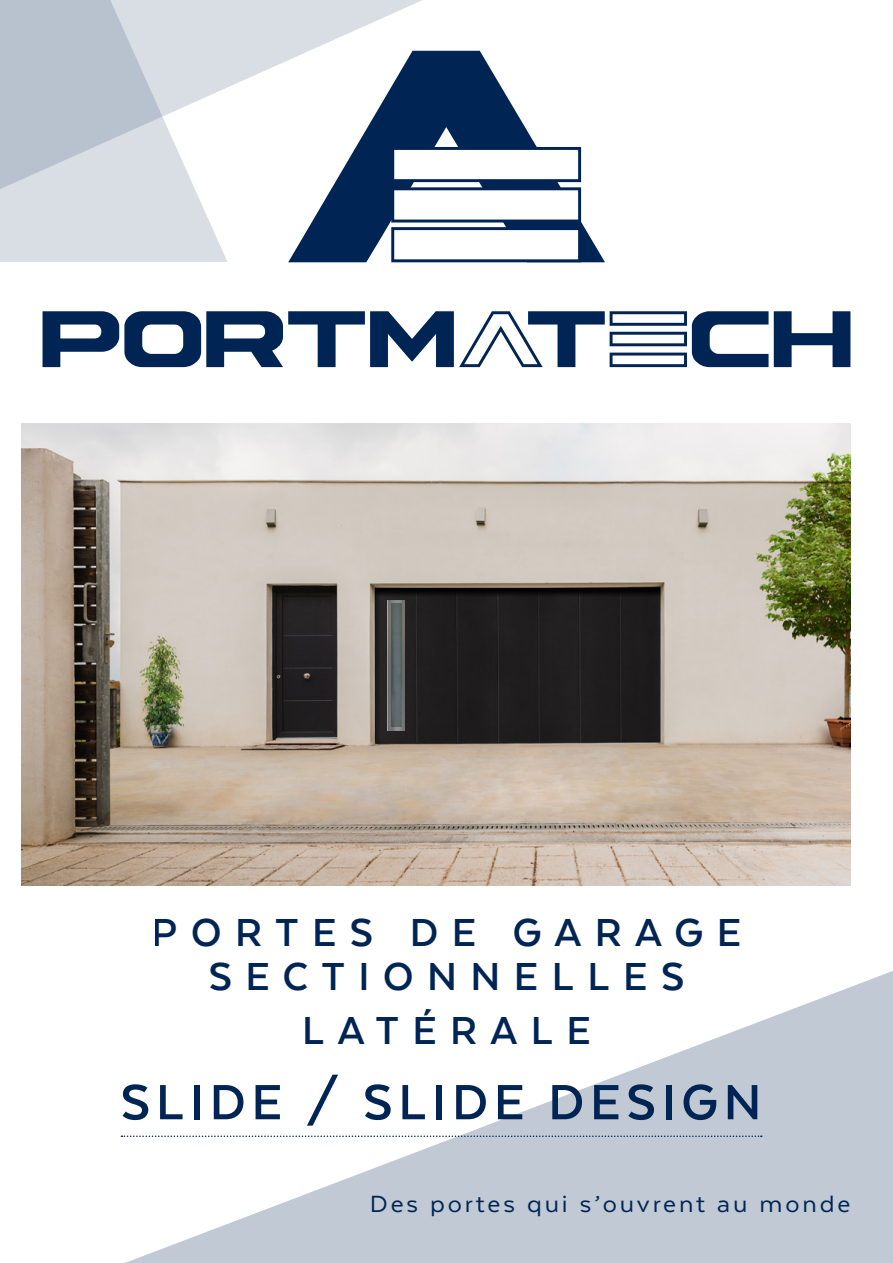
<style>
.page{position:relative;width:893px;height:1263px;background:#fff}
.page>*{position:absolute;margin:0;border:0;box-sizing:border-box;transform-origin:0 0}
.Titulo{font:700 57px "Texta";letter-spacing:.1em;color:#002554}
.t1{font:700 45px/54px "Texta";letter-spacing:.3em;color:#002554;text-align:center}
.t2{font:27px "Texta";letter-spacing:.1em;color:#002554;scale:1.05 1}
</style>
<div class="page">
<svg style="left:21px;top:877px;width:872px;height:386px"></svg>
<svg style="left:121px;top:1135px;width:641px;height:2px"></svg>
<svg style="left:774px;top:311px;width:76px;height:56px"></svg>
<svg style="left:288px;top:100px;width:317px;height:162px"></svg>
<svg style="left:391px;top:147px;width:190px;height:115px"></svg>
<svg style="left:43px;top:311px;width:725px;height:56px"></svg>
<svg style="left:227px;top:0;width:282px;height:189px"></svg>
<svg style="left:0;top:0;width:227px;height:262px;fill:#d9dee5"></svg>
<img style="left:21px;top:423px;width:829px;height:462px">
<img style="left:388px;top:600px;width:16px;height:130px">
<img style="left:391px;top:604px;width:10px;height:122px">
<p class="t1" style="left:152px;top:905px;width:591px">PORTES DE GARAGE</p>
<p class="t1" style="left:209px;top:949px;width:477px">SECTIONNELLES<br>LATÉRALE</p>
<p class="Titulo" style="left:121px;top:1073px;width:642px">SLIDE / SLIDE DESIGN</p>
<p class="t2" style="left:370px;top:1190px;width:459px">Des portes qui s’ouvrent au monde</p>
</div>
